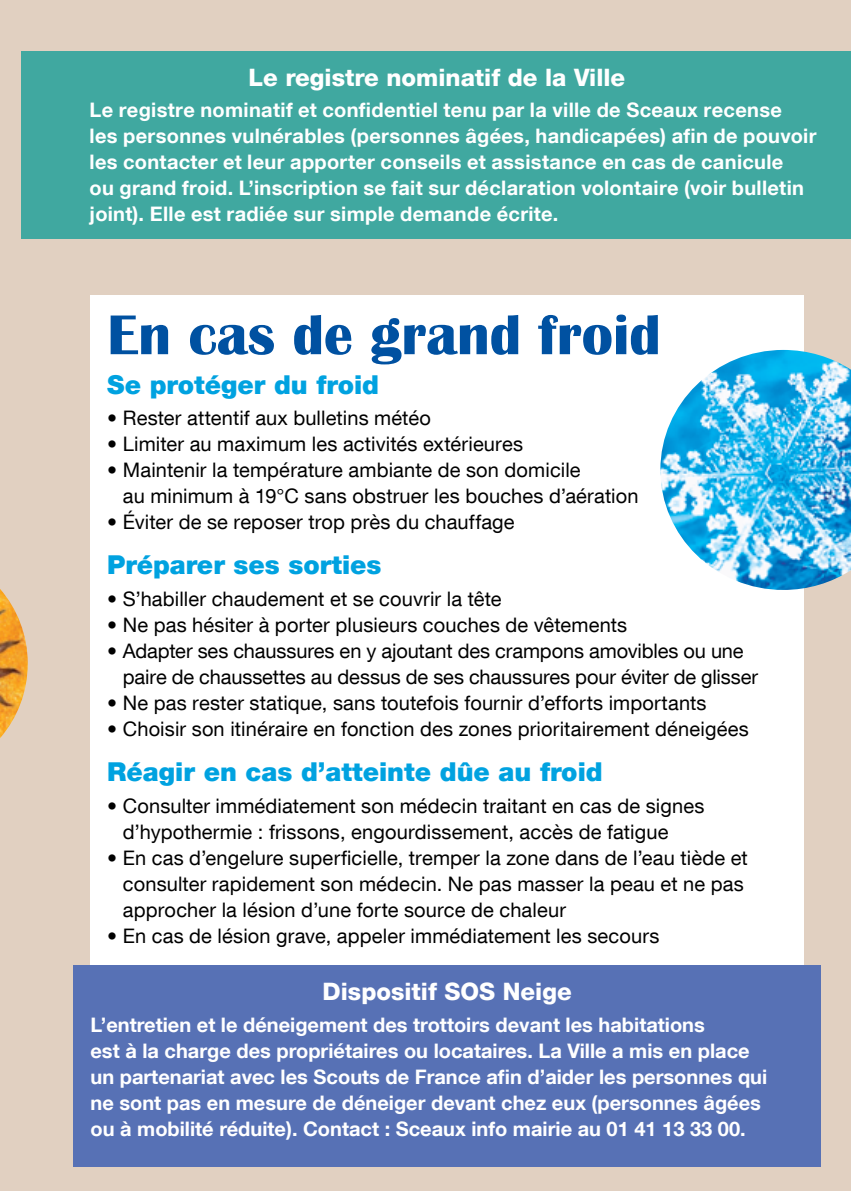
<style>
.page{position:relative;width:851px;height:1191px;background:#fff}
.page>*{position:absolute;margin:0;border:0;box-sizing:border-box;transform-origin:0 0}
.t1{font:700 58px "Britannic";color:#0051a1}
.t2{font:900 26px "Helvetica Neue LT Com";color:#00a2e0}
.t3{font:800 24px "Helvetica Neue LT Com";color:#fff}
.t4{font:20px/26px "Helvetica Neue LT Com";letter-spacing:.005em;color:#000}
.t5{font:700 20px/26px "Helvetica Neue LT Com";letter-spacing:.01em;color:#fff}
</style>
<div class="page">
<div style="left:0;top:0;width:850px;height:1191px;background:#e1d0c1"></div>
<div style="left:22px;top:51px;width:828px;height:188px;background:#40a8a0"></div>
<img style="left:0;top:589px;width:28px;height:149px">
<div style="left:90px;top:295px;width:713px;height:694px;background:#fff"></div>
<div style="left:73px;top:965px;width:747px;height:201px;background:#5771b5"></div>
<img style="left:660px;top:350px;width:190px;height:240px">
<p class="t3" style="left:248px;top:63px;width:378px">Le registre nominatif de la Ville</p>
<p class="t5" style="left:90px;top:97px;width:728px">Le registre nominatif et confidentiel tenu par la ville de Sceaux recense<br>les personnes vulnérables (personnes âgées, handicapées) afin de pouvoir les contacter et leur apporter conseils et assistance en cas de canicule<br>ou grand froid. L’inscription se fait sur déclaration volontaire (voir bulletin joint). Elle est radiée sur simple demande écrite.</p>
<h1 class="t1" style="left:107px;top:302px;width:554px">En cas de grand froid</h1>
<h2 class="t2" style="left:107px;top:368px;width:273px">Se protéger du froid</h2>
<p class="t4" style="left:107px;top:404px;width:325px">• Rester attentif aux bulletins météo</p>
<p class="t4" style="left:107px;top:430px;width:417px">• Limiter au maximum les activités extérieures</p>
<p class="t4" style="left:123px;top:456px;width:517px;text-indent:-16px">• Maintenir la température ambiante de son domicile<br>au minimum à 19°C sans obstruer les bouches d’aération</p>
<p class="t4" style="left:107px;top:508px;width:409px">• Éviter de se reposer trop près du chauffage</p>
<h2 class="t2" style="left:107px;top:549px;width:276px">Préparer ses sorties</h2>
<p class="t4" style="left:107px;top:585px;width:395px">• S’habiller chaudement et se couvrir la tête</p>
<p class="t4" style="left:107px;top:611px;width:521px">• Ne pas hésiter à porter plusieurs couches de vêtements</p>
<p class="t4" style="left:123px;top:637px;width:636px;text-indent:-16px">• Adapter ses chaussures en y ajoutant des crampons amovibles ou une paire de chaussettes au dessus de ses chaussures pour éviter de glisser</p>
<p class="t4" style="left:107px;top:689px;width:600px">• Ne pas rester statique, sans toutefois fournir d’efforts importants</p>
<p class="t4" style="left:107px;top:715px;width:642px">• Choisir son itinéraire en fonction des zones prioritairement déneigées</p>
<h2 class="t2" style="left:107px;top:756px;width:497px">Réagir en cas d’atteinte dûe au froid</h2>
<p class="t4" style="left:123px;top:792px;width:583px;text-indent:-16px">• Consulter immédiatement son médecin traitant en cas de signes d’hypothermie : frissons, engourdissement, accès de fatigue</p>
<p class="t4" style="left:123px;top:844px;width:626px;text-indent:-16px">• En cas d’engelure superficielle, tremper la zone dans de l’eau tiède et consulter rapidement son médecin. Ne pas masser la peau et ne pas approcher la lésion d’une forte source de chaleur</p>
<p class="t4" style="left:107px;top:922px;width:553px">• En cas de lésion grave, appeler immédiatement les secours</p>
<p class="t3" style="left:322px;top:977px;width:250px">Dispositif SOS Neige</p>
<p class="t5" style="left:90px;top:1011px;width:678px">L’entretien et le déneigement des trottoirs devant les habitations<br>est à la charge des propriétaires ou locataires. La Ville a mis en place un partenariat avec les Scouts de France afin d’aider les personnes qui ne sont pas en mesure de déneiger devant chez eux (personnes âgées ou à mobilité réduite). Contact : Sceaux info mairie au 01 41 13 33 00.</p>
</div>
